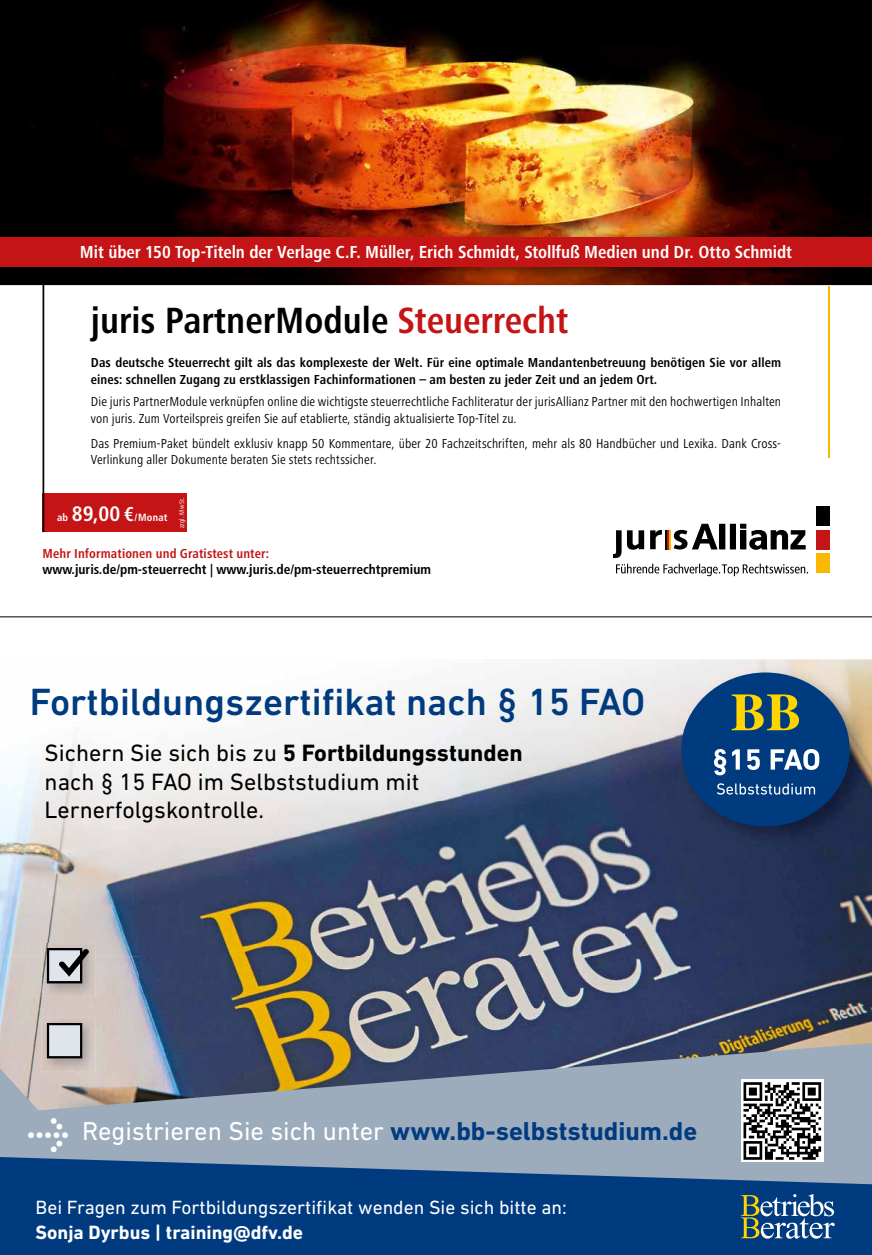
<style>
.page{position:relative;width:872px;height:1255px;background:#fff}
.page>*{position:absolute;margin:0;border:0;box-sizing:border-box;transform-origin:0 0}
.t1{font:500 38.55px "DIN Next LT Pro";color:#003b7f}
.t2{font:700 condensed 37.8px "Frutiger Next Pro";color:#000}
.t3{font:26.25px "DIN Next LT Pro";color:#fff}
.t4{font:24px/28.5px "DIN Next LT Pro";color:#000}
.t5{font:19.5px "DIN Next LT Pro";color:#fff}
.t6{font:700 19.5px "DIN Next LT Pro";color:#fff}
.t7{font:700 condensed 18px "Frutiger Next Pro";letter-spacing:-.005em;color:#fff}
.t8{font:condensed 13.5px/16.5px "Frutiger Next Pro";letter-spacing:.01em;color:#000}
.t9{font:700 condensed 13.5px/16.5px "Frutiger Next Pro";letter-spacing:.005em;color:#000}
.t10{font:700 condensed 13.5px "Frutiger";color:#000}
.t11{font:700 condensed 13.5px "Frutiger Next Pro";letter-spacing:.01em;color:#c51415}
.t12{font:700 condensed 10.5px "Frutiger";letter-spacing:.025em;color:#fff}
.t13{font:condensed 7.2px "Frutiger Next Pro";letter-spacing:.025em;color:#fff}
.s1{color:#c51415}
.s2{font-size:20.85px}
.s3{font-family:"Frutiger Next Pro";font-size:20.85px}
.s4{font-weight:700}
.s5{font-weight:700;color:#003b7f}
</style>
<div class="page">
<img style="left:0;top:659px;width:624px;height:384px">
<img style="left:624px;top:698px;width:54px;height:345px">
<img style="left:678px;top:848px;width:194px;height:195px">
<img style="left:42px;top:942px;width:54px;height:54px">
<img style="left:42px;top:1017px;width:54px;height:26px">
<img style="left:47px;top:1022px;width:35px;height:21px">
<img style="left:48px;top:1024px;width:33px;height:19px">
<svg style="left:0;top:1043px;width:872px;height:113px;fill:#9cacbd"></svg>
<svg style="left:0;top:1156px;width:872px;height:98px;fill:#003b7f"></svg>
<svg style="left:741px;top:1193px;width:93px;height:45px"></svg>
<img style="left:676px;top:667px;width:196px;height:181px">
<div style="left:681px;top:672px;width:168px;height:154px;background:#003b7f;border-radius:50%"></div>
<svg style="left:714px;top:749px;width:105px;height:26px"></svg>
<svg style="left:717px;top:783px;width:98px;height:11px"></svg>
<svg style="left:732px;top:694px;width:67px;height:36px"></svg>
<svg style="left:741px;top:1079px;width:82px;height:83px"></svg>
<svg style="left:743px;top:1082px;width:78px;height:77px"></svg>
<hr style="left:827px;top:270px;width:2px;height:187px;background:#fbb800">
<img style="left:0;top:0;width:872px;height:285px">
<div style="left:815px;top:506px;width:14px;height:19px;background:#000"></div>
<div style="left:815px;top:530px;width:14px;height:19px;background:#c51415"></div>
<div style="left:815px;top:553px;width:14px;height:20px;background:#fbb800"></div>
<svg style="left:613px;top:523px;width:195px;height:53px"></svg>
<img style="left:0;top:230px;width:872px;height:49px">
<div style="left:0;top:237px;width:872px;height:29px;background:#c51415"></div>
<div style="left:43px;top:494px;width:144px;height:38px;background:#c51415"></div>
<hr style="left:43px;top:270px;width:1px;height:262px;background:#000">
<hr style="left:0;top:616px;width:872px;height:1px;background:#000">
<svg style="left:47px;top:948px;width:43px;height:35px"></svg>
<svg style="left:28px;top:1117px;width:40px;height:34px"></svg>
<h3 class="t7" style="left:80px;top:242px;width:713px">Mit über 150 Top-Titeln der Verlage C.F. Müller, Erich Schmidt, Stollfuß Medien und Dr. Otto Schmidt</h3>
<h2 class="t2" style="left:91px;top:299px;width:479px">juris PartnerModule <span class="s1">Steuerrecht</span></h2>
<p class="t9" style="left:91px;top:355px;width:691px">Das deutsche Steuerrecht gilt als das komplexeste der Welt. Für eine optimale Mandantenbetreuung benötigen Sie vor allem eines: schnellen Zugang zu erstklassigen Fachinformationen – am besten zu jeder Zeit und an jedem Ort.</p>
<p class="t8" style="left:91px;top:393px;width:691px">Die juris PartnerModule verknüpfen online die wichtigste steuerrechtliche Fachliteratur der jurisAllianz Partner mit den hochwertigen Inhalten von juris. Zum Vorteilspreis greifen Sie auf etablierte, ständig aktualisierte Top-Titel zu.</p>
<p class="t8" style="left:91px;top:435px;width:691px">Das Premium-Paket bündelt exklusiv knapp 50 Kommentare, über 20 Fachzeitschriften, mehr als 80 Handbücher und Lexika. Dank Cross-<br>Verlinkung aller Dokumente beraten Sie stets rechtssicher.</p>
<p class="t12" style="left:57px;top:511px;width:112px">ab <span class="s2">89,00</span> <span class="s3">€</span>/Monat</p>
<p class="t13" style="left:178px;top:528px;width:32px;rotate:-90deg">zzgl. MwSt.</p>
<p class="t11" style="left:43px;top:545px;width:228px">Mehr Informationen und Gratistest unter:</p>
<p class="t10" style="left:43px;top:561px;width:390px">www.juris.de/pm-steuerrecht | www.juris.de/pm-steuerrechtpremium</p>
<h1 class="t1" style="left:30px;top:679px;width:617px">Fortbildungszertifikat nach § 15 FAO</h1>
<h3 class="t4" style="left:45px;top:738px;width:479px">Sichern Sie sich bis zu <span class="s4">5 Fortbildungsstunden </span>nach § 15 FAO im Selbststudium mit<br>Lernerfolgskontrolle.</h3>
<h3 class="t3" style="left:82px;top:1115px;width:617px">Registrieren Sie sich unter <span class="s5">www.bb-selbststudium.de</span></h3>
<h3 class="t5" style="left:36px;top:1195px;width:533px">Bei Fragen zum Fortbildungszertifikat wenden Sie sich bitte an:</h3>
<h3 class="t6" style="left:36px;top:1221px;width:269px">Sonja Dyrbus | training@dfv.de</h3>
</div>
